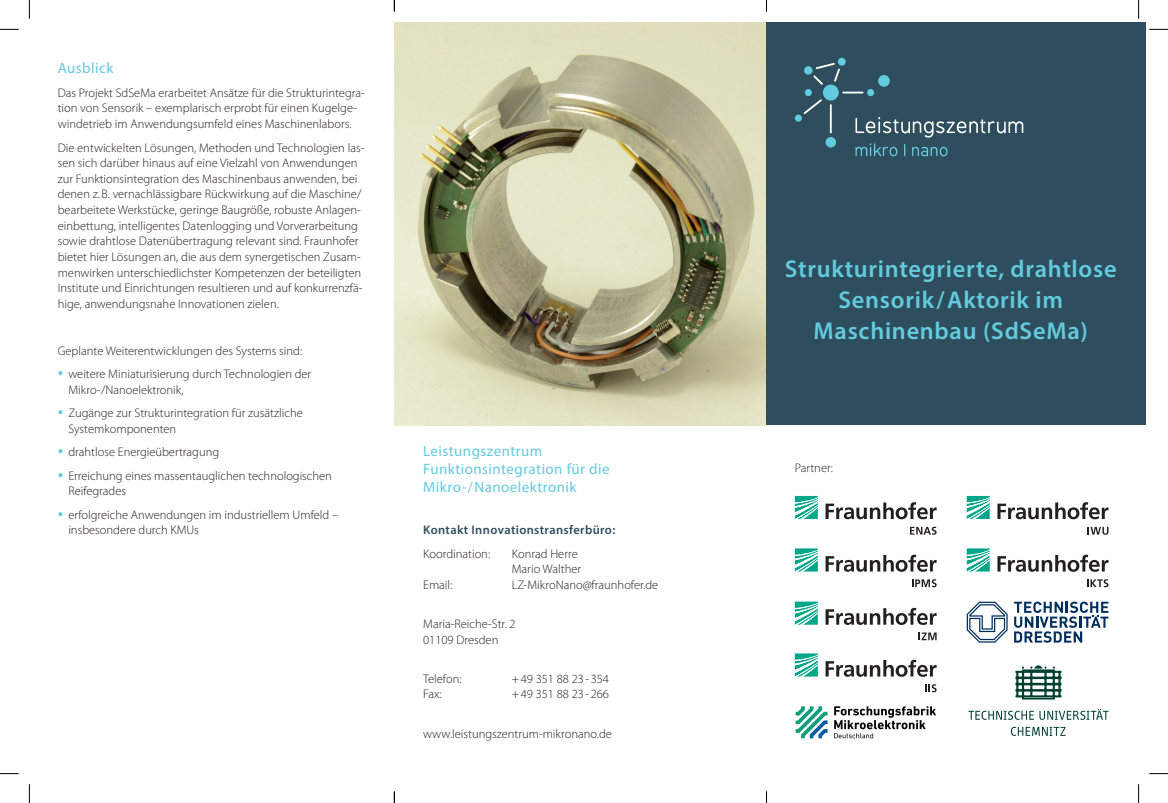
<style>
.page{position:relative;width:1168px;height:803px;background:#fff}
.page>*{position:absolute;margin:0;border:0;box-sizing:border-box;transform-origin:0 0}
.t1{font:600 24.38px/31.2px "Myriad Pro";letter-spacing:.03em;color:#63cbdf;text-align:center}
.t2{font:15px/18px "Myriad Pro";letter-spacing:.03em;color:#63cbdf}
.t3{font:300 12.5px/15.6px "Myriad Pro";color:#231f20}
.t4{font:600 12.5px "Myriad Pro";letter-spacing:.03em;color:#2e4e5d}
.s1{font-size:22.5px;color:#63cbdf}
</style>
<div class="page">
<img style="left:394px;top:22px;width:372px;height:403px">
<svg style="left:795px;top:496px;width:23px;height:23px"></svg>
<svg style="left:825px;top:502px;width:111px;height:17px"></svg>
<svg style="left:910px;top:527px;width:26px;height:8px"></svg>
<svg style="left:795px;top:601px;width:23px;height:24px"></svg>
<svg style="left:825px;top:608px;width:111px;height:17px"></svg>
<svg style="left:918px;top:632px;width:18px;height:8px"></svg>
<svg style="left:795px;top:653px;width:23px;height:23px"></svg>
<svg style="left:825px;top:660px;width:111px;height:17px"></svg>
<svg style="left:925px;top:684px;width:11px;height:8px"></svg>
<svg style="left:795px;top:548px;width:23px;height:23px"></svg>
<svg style="left:825px;top:555px;width:111px;height:17px"></svg>
<svg style="left:912px;top:579px;width:24px;height:8px"></svg>
<svg style="left:1014px;top:601px;width:94px;height:42px"></svg>
<svg style="left:967px;top:602px;width:40px;height:40px"></svg>
<svg style="left:1015px;top:665px;width:46px;height:34px"></svg>
<svg style="left:1011px;top:727px;width:55px;height:9px"></svg>
<svg style="left:968px;top:709px;width:141px;height:11px"></svg>
<svg style="left:967px;top:496px;width:23px;height:23px"></svg>
<svg style="left:997px;top:502px;width:111px;height:17px"></svg>
<svg style="left:1087px;top:527px;width:21px;height:8px"></svg>
<svg style="left:967px;top:548px;width:23px;height:23px"></svg>
<svg style="left:997px;top:555px;width:111px;height:17px"></svg>
<svg style="left:1087px;top:579px;width:21px;height:8px"></svg>
<svg style="left:796px;top:706px;width:31px;height:32px"></svg>
<svg style="left:834px;top:706px;width:102px;height:32px"></svg>
<div style="left:766px;top:22px;width:380px;height:403px;background:#2e4e5d"></div>
<div style="left:804px;top:66px;width:8px;height:9px;background:#63cbdf;border-radius:50%"></div>
<div style="left:823px;top:85px;width:16px;height:16px;background:#63cbdf;border-radius:50%"></div>
<div style="left:838px;top:58px;width:8px;height:8px;background:#63cbdf;border-radius:50%"></div>
<div style="left:867px;top:89px;width:7px;height:7px;background:#63cbdf;border-radius:50%"></div>
<div style="left:825px;top:137px;width:11px;height:10px;background:#63cbdf;border-radius:50%"></div>
<div style="left:795px;top:115px;width:7px;height:7px;background:#63cbdf;border-radius:50%"></div>
<hr style="left:830px;top:104px;width:2px;height:29px;background:#fff">
<svg style="left:803px;top:99px;width:19px;height:15px"></svg>
<svg style="left:842px;top:92px;width:21px;height:1px"></svg>
<svg style="left:813px;top:63px;width:27px;height:22px"></svg>
<svg style="left:855px;top:117px;width:168px;height:39px"></svg>
<div style="left:805px;top:89px;width:7px;height:7px;background:#63cbdf;border-radius:50%"></div>
<div style="left:878px;top:75px;width:12px;height:12px;background:#63cbdf;border-radius:50%"></div>
<svg style="left:0;top:29px;width:19px;height:1px"></svg>
<svg style="left:1149px;top:29px;width:19px;height:1px"></svg>
<svg style="left:0;top:773px;width:19px;height:1px"></svg>
<svg style="left:1149px;top:773px;width:19px;height:1px"></svg>
<svg style="left:29px;top:0;width:1px;height:19px"></svg>
<svg style="left:29px;top:784px;width:1px;height:19px"></svg>
<svg style="left:1138px;top:0;width:1px;height:19px"></svg>
<svg style="left:1138px;top:784px;width:1px;height:19px"></svg>
<p class="t2" style="left:58px;top:59px;width:57px">Ausblick</p>
<p class="t3" style="left:58px;top:85px;width:309px">Das Projekt SdSeMa erarbeitet Ansätze für die Strukturintegra&shy;tion von Sensorik – exemplarisch erprobt für einen Kugelge&shy;windetrieb im Anwendungsumfeld eines Maschinenlabors.</p>
<p class="t3" style="left:58px;top:139px;width:308px">Die entwickelten Lösungen, Methoden und Technologien las&shy;sen sich darüber hinaus auf eine Vielzahl von Anwendungen zur Funktionsintegration des Maschinenbaus anwenden, bei denen z.B. vernachlässigbare Rückwirkung auf die Maschine/ bearbeitete Werkstücke, geringe Baugröße, robuste Anlagen&shy;einbettung, intelligentes Datenlogging und Vorverarbeitung sowie drahtlose Datenübertragung relevant sind. Fraunhofer bietet hier Lösungen an, die aus dem synergetischen Zusam&shy;menwirken unterschiedlichster Kompetenzen der beteiligten Institute und Einrichtungen resultieren und auf konkurrenzfä&shy;hige, anwendungsnahe Innovationen zielen.</p>
<p class="t3" style="left:58px;top:343px;width:246px">Geplante Weiterentwicklungen des Systems sind:</p>
<p class="t3" style="left:68px;top:366px;width:244px;text-indent:-11px"><span class="s1">•</span> weitere Miniaturisierung durch Technologien der<br>Mikro- /Nanoelektronik,</p>
<p class="t3" style="left:68px;top:405px;width:236px;text-indent:-11px"><span class="s1">•</span> Zugänge zur Strukturintegration für zusätzliche<br>Systemkomponenten</p>
<p class="t3" style="left:58px;top:444px;width:163px"><span class="s1">•</span> drahtlose Energieübertragung</p>
<p class="t3" style="left:68px;top:468px;width:265px;text-indent:-11px"><span class="s1">•</span> Erreichung eines massentauglichen technologischen<br>Reifegrades</p>
<p class="t3" style="left:68px;top:507px;width:271px;text-indent:-11px"><span class="s1">•</span> erfolgreiche Anwendungen im industriellem Umfeld – insbesondere durch KMUs</p>
<p class="t2" style="left:423px;top:442px;width:188px">Leistungszentrum<br>Funktionsintegration für die<br>Mikro-/Nanoelektronik</p>
<p class="t4" style="left:423px;top:522px;width:194px">Kontakt Innovationstransferbüro:</p>
<p class="t3" style="left:423px;top:546px;width:68px">Koordination:</p>
<p class="t3" style="left:512px;top:546px;width:71px">Konrad Herre<br>Mario Walther</p>
<p class="t3" style="left:423px;top:577px;width:31px">Email:</p>
<p class="t3" style="left:512px;top:577px;width:148px">LZ-MikroNano@fraunhofer.de</p>
<p class="t3" style="left:423px;top:616px;width:94px">Maria-Reiche-Str. 2<br>01109 Dresden</p>
<p class="t3" style="left:423px;top:671px;width:40px">Telefon:</p>
<p class="t3" style="left:512px;top:671px;width:99px">+49 351 88 23 - 354</p>
<p class="t3" style="left:423px;top:686px;width:20px">Fax:</p>
<p class="t3" style="left:512px;top:686px;width:99px">+49 351 88 23 - 266</p>
<p class="t3" style="left:423px;top:725px;width:190px">www.leistungszentrum-mikronano.de</p>
<h1 class="t1" style="left:785px;top:252px;width:333px">Strukturintegrierte, drahtlose<br>Sensorik/Aktorik im<br>Maschinenbau (SdSeMa)</h1>
<p class="t3" style="left:795px;top:460px;width:40px">Partner:</p>
</div>
